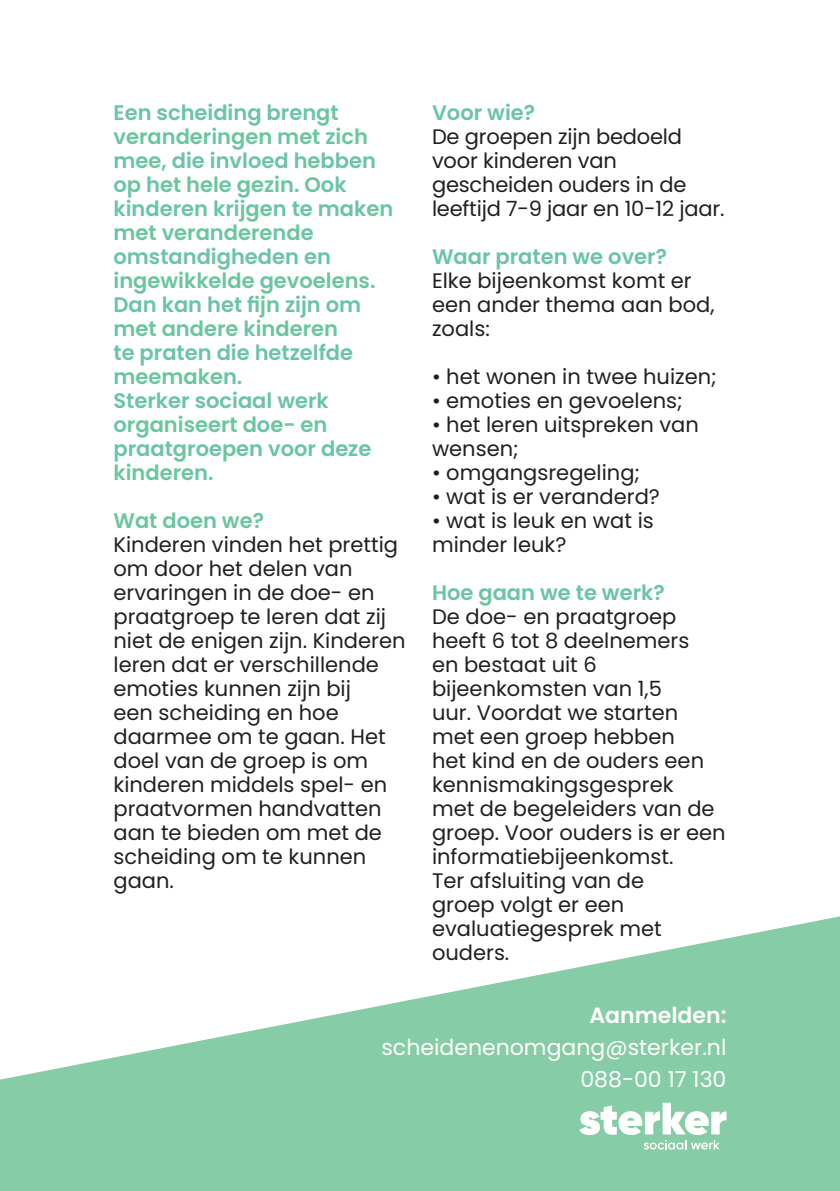
<style>
.page{position:relative;width:840px;height:1191px;background:#fff}
.page>*{position:absolute;margin:0;border:0;box-sizing:border-box;transform-origin:0 0}
.Bodytekst{font:22px/32px "Poppins";color:#fff;text-align:right}
.Bodytekst-2{font:600 22px "Poppins";color:#fff}
.introtekst{font:21px/24px "Poppins";color:#231f20}
.introtekst-2{font:600 21px/24px "Poppins";color:#6ac5a1}
</style>
<div class="page">
<svg style="left:0;top:916px;width:839px;height:275px;fill:#86cca7"></svg>
<svg style="left:579px;top:1102px;width:147px;height:47px"></svg>
<p class="introtekst-2" style="left:113px;top:101px;width:281px">Een scheiding brengt veranderingen met zich mee, die invloed hebben op het hele gezin. Ook kinderen krijgen te maken met veranderende omstandigheden en ingewikkelde gevoelens.<br>Dan kan het fijn zijn om met andere kinderen<br>te praten die hetzelfde meemaken.</p>
<p class="introtekst-2" style="left:113px;top:389px;width:259px">Sterker sociaal werk organiseert doe- en praatgroepen voor deze kinderen.</p>
<p class="introtekst-2" style="left:113px;top:509px;width:152px">Wat doen we?</p>
<p class="introtekst" style="left:113px;top:533px;width:293px">Kinderen vinden het prettig om door het delen van ervaringen in de doe- en praatgroep te leren dat zij niet de enigen zijn. Kinderen leren dat er verschillende emoties kunnen zijn bij<br>een scheiding en hoe daarmee om te gaan. Het doel van de groep is om kinderen middels spel- en praatvormen handvatten aan te bieden om met de scheiding om te kunnen gaan.</p>
<p class="introtekst-2" style="left:432px;top:101px;width:105px">Voor wie?</p>
<p class="introtekst" style="left:432px;top:125px;width:294px">De groepen zijn bedoeld voor kinderen van gescheiden ouders in de leeftijd 7-9 jaar en 10-12 jaar.</p>
<p class="introtekst-2" style="left:432px;top:245px;width:236px">Waar praten we over?</p>
<p class="introtekst" style="left:432px;top:269px;width:284px">Elke bijeenkomst komt er een ander thema aan bod, zoals:</p>
<p class="introtekst" style="left:432px;top:365px;width:286px">• het wonen in twee huizen;</p>
<p class="introtekst" style="left:432px;top:389px;width:252px">• emoties en gevoelens;</p>
<p class="introtekst" style="left:432px;top:413px;width:268px">• het leren uitspreken van wensen;</p>
<p class="introtekst" style="left:432px;top:461px;width:209px">• omgangsregeling;</p>
<p class="introtekst" style="left:432px;top:485px;width:229px">• wat is er veranderd?</p>
<p class="introtekst" style="left:432px;top:509px;width:223px">• wat is leuk en wat is minder leuk?</p>
<p class="introtekst-2" style="left:432px;top:581px;width:234px">Hoe gaan we te werk?</p>
<p class="introtekst" style="left:432px;top:605px;width:295px">De doe- en praatgroep heeft 6 tot 8 deelnemers<br>en bestaat uit 6 bijeenkomsten van 1,5<br>uur. Voordat we starten met een groep hebben<br>het kind en de ouders een kennismakingsgesprek<br>met de begeleiders van de groep. Voor ouders is er een informatiebijeenkomst.</p>
<p class="introtekst" style="left:432px;top:869px;width:231px">Ter afsluiting van de groep volgt er een evaluatiegesprek met ouders.</p>
<p class="Bodytekst-2" style="left:589px;top:1002px;width:138px">Aanmelden:</p>
<p class="Bodytekst" style="left:381px;top:1031px;width:346px">scheidenenomgang@sterker.nl<br>088-00 17 130</p>
</div>
